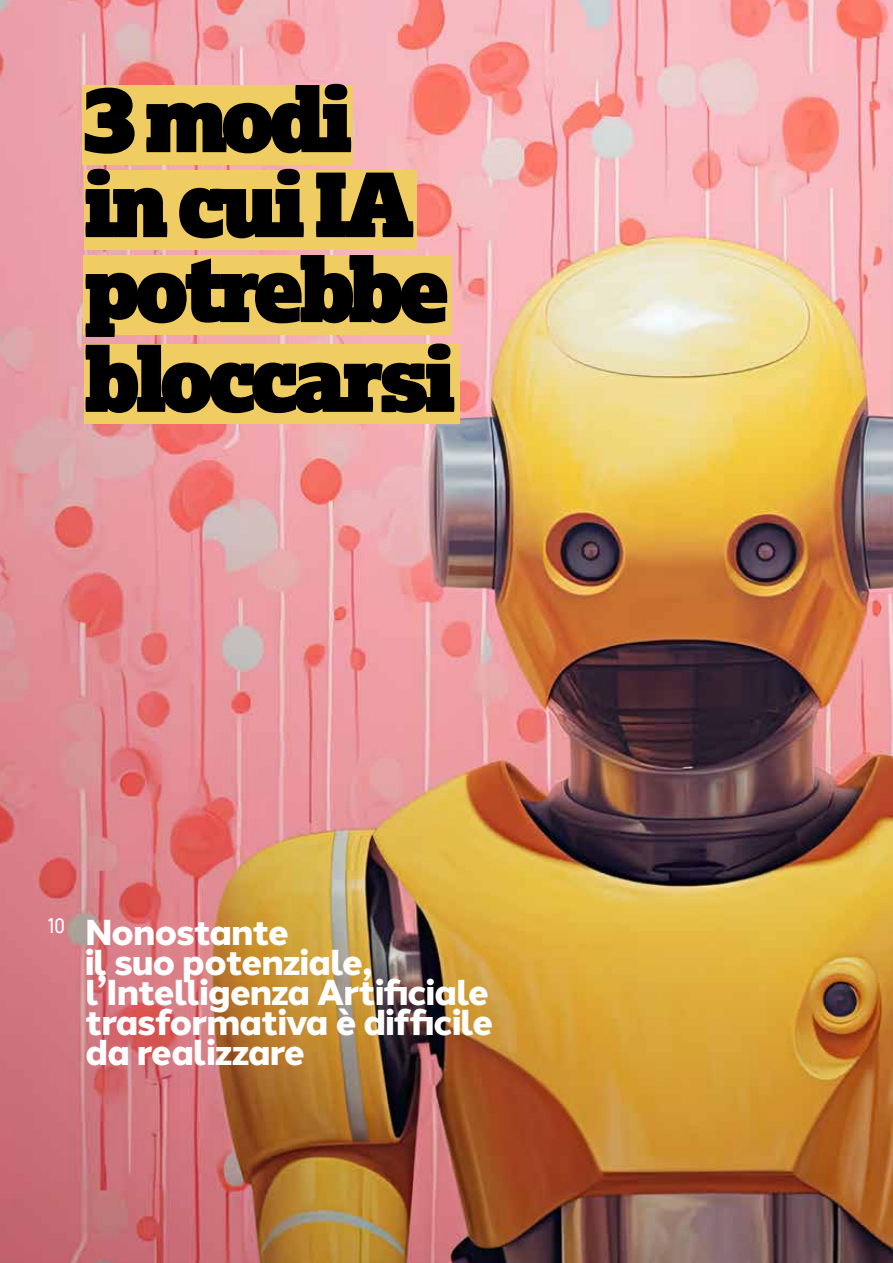
<style>
.page{position:relative;width:893px;height:1263px;background:#fff}
.page>*{position:absolute;margin:0;border:0;box-sizing:border-box;transform-origin:0 0}
.t1{font:88.5px/87.3px "Lexia Ad";letter-spacing:-.05em;color:#000}
.t2{font:800 36px/30px "Halcom";letter-spacing:-.03em;color:#fff}
.t3{font:500 21px "neuron";color:#fff}
</style>
<div class="page">
<img style="left:0;top:0;width:893px;height:1263px">
<div style="left:84px;top:170px;width:333px;height:79px;background:#efcd62"></div>
<div style="left:84px;top:255px;width:368px;height:79px;background:#efcd62"></div>
<div style="left:84px;top:345px;width:375px;height:79px;background:#efcd62"></div>
<div style="left:83px;top:85px;width:270px;height:79px;background:#efcd62"></div>
<h1 class="t1" style="left:83px;top:79px;width:271px">3 modi</h1>
<h1 class="t1" style="left:84px;top:164px;width:374px">in cui IA potrebbe bloccarsi</h1>
<p class="t3" style="left:48px;top:914px;width:19px">10</p>
<p class="t2" style="left:85px;top:915px;width:410px">Nonostante<br>il suo potenziale, l’Intelligenza Artificiale trasformativa è difficile da realizzare</p>
</div>
